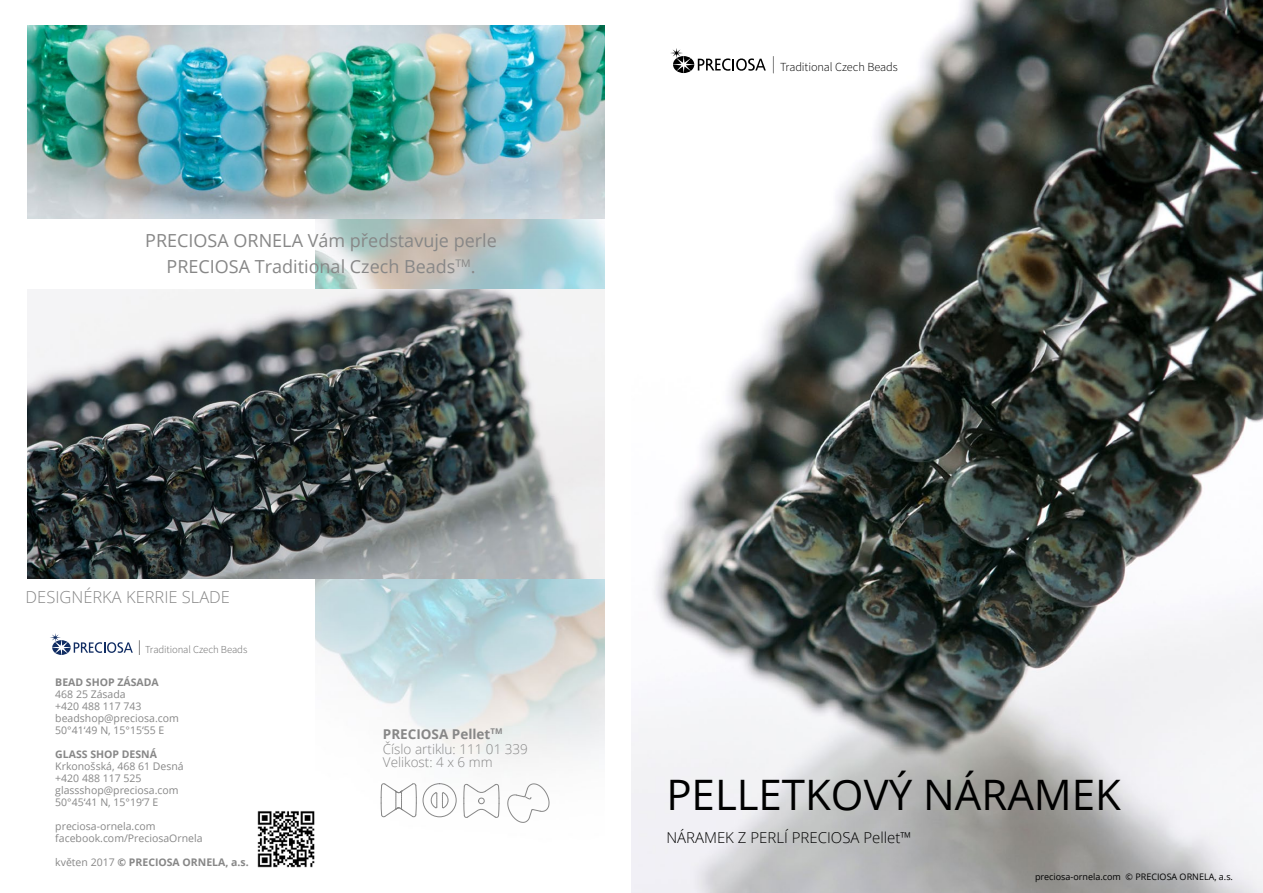
<style>
.page{position:relative;width:1263px;height:893px;background:#fff}
.page>*{position:absolute;margin:0;border:0;box-sizing:border-box;transform-origin:0 0}
.t1{font:42px "Open Sans";color:#000}
.t2{font:18px/25.5px "Open Sans";color:#878787}
.t3{font:300 16.5px "Open Sans";color:#878787}
.t4{font:300 15px "Open Sans";color:#000}
.t5{font:300 13.5px/15px "Open Sans";color:#878787}
.t6{font:300 12.3px "Source Sans Pro";letter-spacing:-.01em;color:#000}
.t7{font:300 10.65px "Source Sans Pro";letter-spacing:-.01em;color:#676767}
.t8{font:10.5px/12px "Open Sans";color:#878787}
.t9{font:700 10.5px "Open Sans";color:#878787}
.t10{font:9px "Open Sans";color:#000}
.s1{font-weight:400}
.s2{font-weight:700}
</style>
<div class="page">
<svg style="left:139px;top:640px;width:1px;height:15px"></svg>
<svg style="left:50px;top:633px;width:83px;height:22px"></svg>
<img style="left:315px;top:219px;width:289px;height:599px">
<img style="left:632px;top:0;width:631px;height:893px">
<img style="left:257px;top:811px;width:58px;height:57px">
<svg style="left:773px;top:56px;width:1px;height:17px"></svg>
<svg style="left:670px;top:48px;width:96px;height:25px"></svg>
<svg style="left:507px;top:783px;width:42px;height:40px"></svg>
<svg style="left:381px;top:783px;width:36px;height:35px"></svg>
<svg style="left:463px;top:783px;width:37px;height:35px"></svg>
<svg style="left:431px;top:792px;width:18px;height:16px"></svg>
<div style="left:423px;top:783px;width:33px;height:34px;border:1px solid #878787;border-radius:50%"></div>
<img style="left:28px;top:290px;width:577px;height:288px">
<img style="left:28px;top:26px;width:577px;height:193px">
<h2 class="t2" style="left:167px;top:227px;width:332px;text-indent:51px">a Orne la Vám představuje perle<br>PRECIOSA Traditional Czech Beads<sup>TM</sup> .</h2>
<h2 class="t2" style="left:145px;top:227px;width:33px">Precios</h2>
<h3 class="t3" style="left:26px;top:585px;width:78px">DESIGNÉRKA</h3>
<h3 class="t3" style="left:126px;top:585px;width:11px">KERR</h3>
<h3 class="t3" style="left:164px;top:585px;width:64px">IE SLADE</h3>
<p class="t7" style="left:145px;top:642px;width:104px">Traditional Czech Beads</p>
<p class="t9" style="left:55px;top:675px;width:105px">BEAD SHOP ZÁSADA</p>
<p class="t8" style="left:55px;top:688px;width:125px">468 25 Zásada<br>+420 488 117 743 beadshop@preciosa.com<br>50°41‘49 N, 15°15‘55 E</p>
<p class="t9" style="left:55px;top:747px;width:103px">GLASS SHOP DESNÁ</p>
<p class="t8" style="left:55px;top:760px;width:130px">Krkonošská, 468 61 Desná +420 488 117 525 glassshop@preciosa.com<br>50°45‘41 N, 15°19‘7 E</p>
<p class="t8" style="left:55px;top:820px;width:149px">preciosa-ornela.com facebook.com/PreciosaOrnela</p>
<p class="t9" style="left:55px;top:855px;width:195px"><span class="s1">květen 2017</span> © PRECIOSA ORNELA, a.s.</p>
<p class="t5" style="left:383px;top:726px;width:147px"><span class="s2">PRECIOSA Pellet</span><sup>TM<br></sup>Číslo artiklu: 111 01 339</p>
<p class="t5" style="left:383px;top:755px;width:111px">Velikost: 4 x 6 mm</p>
<p class="t6" style="left:780px;top:58px;width:119px">Traditional Czech Beads</p>
<h1 class="t1" style="left:666px;top:766px;width:429px">Pe lletkový náramek</h1>
<h3 class="t4" style="left:666px;top:827px;width:246px">Náramek z perlí PRECIOSA Pellet™</h3>
<p class="t10" style="left:1035px;top:871px;width:199px">preciosa-ornela.com © PRECIOSA ORNELA, a.s.</p>
</div>
